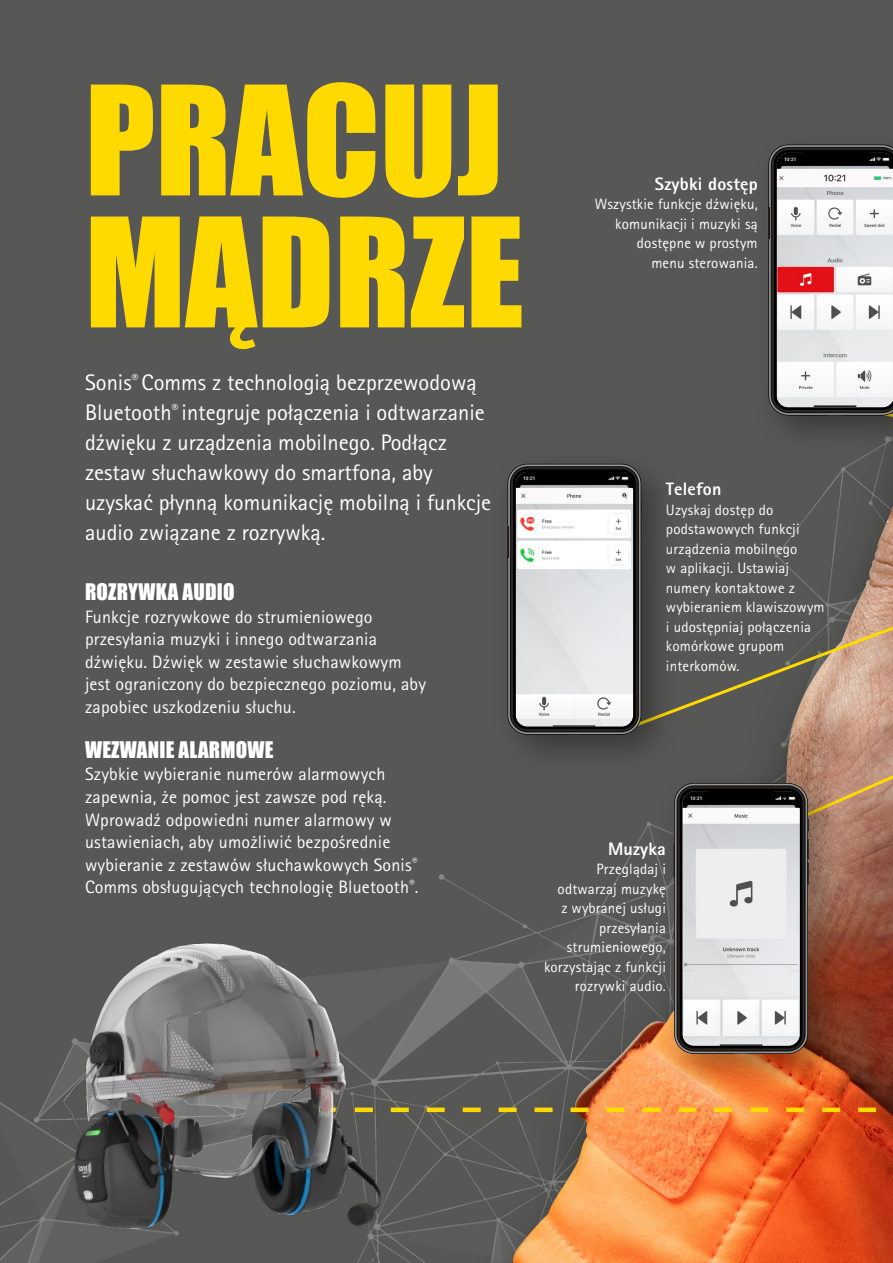
<style>
.page{position:relative;width:893px;height:1263px;background:#575756}
.page>*{position:absolute;margin:0;border:0;box-sizing:border-box;transform-origin:0 0}
.t1{font:140.25px/132px "Impact";color:#ffda00}
.t2{font:22.5px/30px "Rotis Sans Serif Pro";color:#fff}
.t3{font:21px "Impact";letter-spacing:.01em;color:#fff}
.t4{font:18px/22.5px "Rotis Sans Serif Pro";letter-spacing:.01em;color:#fff}
.t5{font:800 18px "Rotis Sans Serif Pro";letter-spacing:.01em;color:#fff}
.t6{font:15px/19.5px "Rotis Sans Serif Pro";letter-spacing:.01em;color:#fff;text-align:right}
</style>
<div class="page">
<div style="left:465px;top:184px;width:428px;height:1079px;background:#575756"></div>
<img style="left:483px;top:456px;width:410px;height:807px">
<div style="left:657px;top:767px;width:192px;height:327px;background:#000;opacity:.35"></div>
<div style="left:491px;top:447px;width:191px;height:328px;background:#565655"></div>
<svg style="left:507px;top:464px;width:386px;height:590px"></svg>
<hr style="left:566px;top:473px;width:17px;height:3px;background:#000">
<div style="left:752px;top:128px;width:141px;height:328px;background:#555554"></div>
<svg style="left:768px;top:145px;width:125px;height:305px;background:#b9b1b2"></svg>
<hr style="left:827px;top:154px;width:17px;height:3px;background:#000">
<svg style="left:400px;top:1107px;width:493px;height:5px;background:#d59d28"></svg>
<img style="left:51px;top:909px;width:349px;height:354px">
<h1 class="t1" style="left:85px;top:71px;width:440px">PRACUJ<br>MĄDRZE</h1>
<p class="t2" style="left:85px;top:368px;width:408px">Sonis<sup>®</sup> Comms z technologią bezprzewodową Bluetooth<sup>®</sup> integruje połączenia i odtwarzanie dźwięku z urządzenia mobilnego. Podłącz zestaw słuchawkowy do smartfona, aby uzyskać płynną komunikację mobilną i funkcje audio związane z rozrywką.</p>
<p class="t3" style="left:85px;top:576px;width:151px">ROZRYWKA AUDIO</p>
<p class="t4" style="left:85px;top:606px;width:343px">Funkcje rozrywkowe do strumieniowego przesyłania muzyki i innego odtwarzania dźwięku. Dźwięk w zestawie słuchawkowym jest ograniczony do bezpiecznego poziomu, aby zapobiec uszkodzeniu słuchu.</p>
<p class="t3" style="left:85px;top:733px;width:190px">WEZWANIE ALARMOWE</p>
<p class="t4" style="left:85px;top:763px;width:335px">Szybkie wybieranie numerów alarmowych zapewnia, że pomoc jest zawsze pod ręką.<br>Wprowadź odpowiedni numer alarmowy w ustawieniach, aby umożliwić bezpośrednie wybieranie z zestawów słuchawkowych Sonis<sup>® </sup>Comms obsługujących technologię Bluetooth<sup>®</sup>.</p>
<p class="t5" style="left:655px;top:172px;width:104px">Szybki dostęp</p>
<p class="t6" style="left:595px;top:195px;width:164px">Wszystkie funkcje dźwięku, komunikacji i muzyki są dostępne w prostym<br>menu sterowania.</p>
<p class="t5" style="left:666px;top:478px;width:57px">Telefon</p>
<p class="t6" style="left:666px;top:500px;width:160px;text-align:left">Uzyskaj dostęp do podstawowych funkcji urządzenia mobilnego<br>w aplikacji. Ustawiaj numery kontaktowe z wybieraniem klawiszowym i udostępniaj połączenia komórkowe grupom interkomów.</p>
<p class="t5" style="left:608px;top:837px;width:59px">Muzyka</p>
<p class="t6" style="left:544px;top:859px;width:123px">Przeglądaj i odtwarzaj muzykę<br>z wybranej usługi przesyłania strumieniowego, korzystając z funkcji rozrywki audio.</p>
</div>
